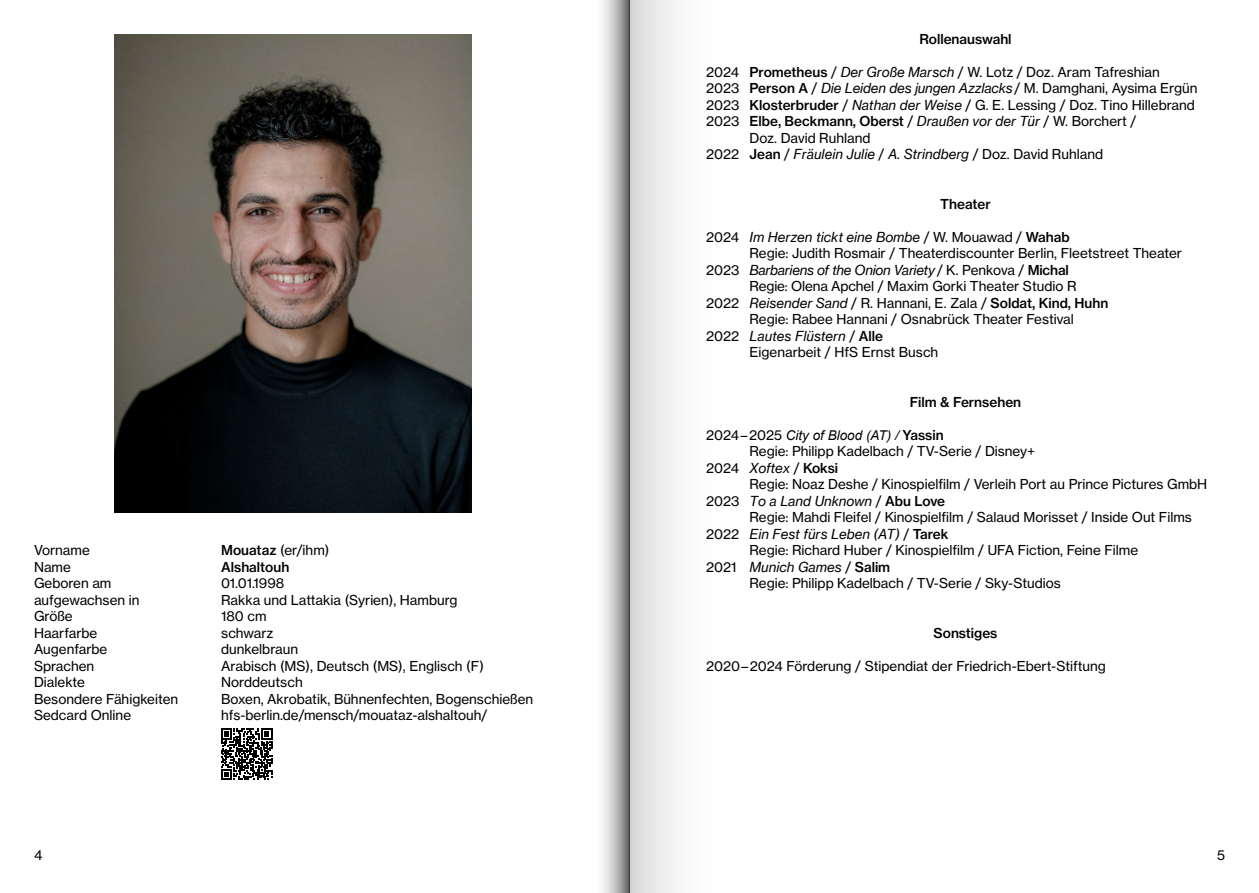
<style>
.page{position:relative;width:1259px;height:893px;background:#fff}
.page>*{position:absolute;margin:0;border:0;box-sizing:border-box;transform-origin:0 0}
.Fließtext_ohne_Tabstopp{font:13.5px/16.5px "Neue Haas Grotesk Text";color:#000}
.Text___Facts{font:13.5px "Neue Haas Grotesk Text";color:#000}
.Fließtext_ohne_Tabstopp-2{font:13.5px "N Haas Grotesk TXW02 56 It";color:#000}
.Fließtext_ohne_Tabstopp-3{font:13.5px "N Haas Grotesk TXW02 56 It";letter-spacing:-.02em;color:#000}
.Fließtext_allgemein{font:500 13.5px "Neue Haas Grotesk Text";color:#000}
.Text___Facts-2{font:500 13.5px "Neue Haas Grotesk Text";color:#000}
.s1{font-weight:500}
.s2{font-family:"N Haas Grotesk TXW02 56 It"}
.s3{font-family:"Neue Haas Grotesk Text"}
.s4{font-family:"Neue Haas Grotesk Text";font-weight:500}
.s5{font-family:"Arial";font-style:italic}
</style>
<div class="page">
<img style="left:115px;top:34px;width:357px;height:479px">
<svg style="left:221px;top:728px;width:51px;height:52px"></svg>
<div style="left:629px;top:0;width:87px;height:893px;background:linear-gradient(to right,#dadada,#fff)"></div>
<svg style="left:602px;top:0;width:27px;height:893px;background:#bfbfbf"></svg>
<p class="Text___Facts" style="left:34px;top:542px;width:57px">Vorname</p>
<p class="Text___Facts" style="left:221px;top:542px;width:110px"><span class="s1">Mouataz</span> (er/ihm)</p>
<p class="Text___Facts" style="left:34px;top:558px;width:38px">Name</p>
<p class="Text___Facts-2" style="left:221px;top:558px;width:70px">Alshaltouh</p>
<p class="Text___Facts" style="left:34px;top:575px;width:79px">Geboren am</p>
<p class="Text___Facts" style="left:221px;top:575px;width:65px">01.01.1998</p>
<p class="Text___Facts" style="left:34px;top:591px;width:107px">aufgewachsen in</p>
<p class="Text___Facts" style="left:221px;top:591px;width:238px">Rakka und Lattakia (Syrien), Hamburg</p>
<p class="Text___Facts" style="left:34px;top:608px;width:40px">Größe</p>
<p class="Text___Facts" style="left:221px;top:608px;width:47px">180 cm</p>
<p class="Text___Facts" style="left:34px;top:624px;width:65px">Haarfarbe</p>
<p class="Text___Facts" style="left:221px;top:624px;width:54px">schwarz</p>
<p class="Text___Facts" style="left:34px;top:641px;width:75px">Augenfarbe</p>
<p class="Text___Facts" style="left:221px;top:641px;width:78px">dunkelbraun</p>
<p class="Text___Facts" style="left:34px;top:657px;width:62px">Sprachen</p>
<p class="Text___Facts" style="left:221px;top:657px;width:264px">Arabisch (MS), Deutsch (MS), Englisch (F)</p>
<p class="Text___Facts" style="left:34px;top:674px;width:52px">Dialekte</p>
<p class="Text___Facts" style="left:221px;top:674px;width:83px">Norddeutsch</p>
<p class="Text___Facts" style="left:34px;top:690px;width:146px">Besondere Fähigkeiten</p>
<p class="Text___Facts" style="left:221px;top:690px;width:313px">Boxen, Akrobatik, Bühnenfechten, Bogenschießen</p>
<p class="Text___Facts" style="left:34px;top:707px;width:99px">Sedcard Online</p>
<p class="Text___Facts" style="left:221px;top:707px;width:268px">hfs-berlin.de/mensch/mouataz-alshaltouh/</p>
<p class="Fließtext_allgemein" style="left:919px;top:30px;width:94px">Rollenauswahl</p>
<p class="Fließtext_ohne_Tabstopp" style="left:706px;top:63px;width:455px">2024 <span class="s1">Prometheus</span> / <span class="s2">Der Große Marsch</span> / W. Lotz / Doz. Aram Tafreshian</p>
<p class="Fließtext_ohne_Tabstopp" style="left:706px;top:80px;width:493px">2023 <span class="s1">Person A</span> / <span class="s2">Die Leiden des jungen Azzlacks</span>/ M. Damghani, Aysima Ergün</p>
<p class="Fließtext_ohne_Tabstopp" style="left:706px;top:96px;width:490px">2023 <span class="s1">Klosterbruder</span> / <span class="s2">Nathan der Weise</span> / G. E. Lessing / Doz. Tino Hillebrand</p>
<p class="Fließtext_ohne_Tabstopp" style="left:749px;top:113px;width:388px;text-indent:-44px">2023 <span class="s1">Elbe, Beckmann, Oberst</span> / <span class="s2">Draußen vor der Tür</span> / W. Borchert /<br>Doz. David Ruhland</p>
<p class="Fließtext_ohne_Tabstopp-2" style="left:706px;top:146px;width:398px"><span class="s3">2022</span> <span class="s4">Jean</span> <span class="s3">/</span> Fräulein Julie <span class="s3">/</span> A. Strindberg <span class="s3">/ Doz. David Ruhland</span></p>
<p class="Fließtext_allgemein" style="left:940px;top:195px;width:52px">Theater</p>
<p class="Fließtext_ohne_Tabstopp" style="left:749px;top:228px;width:434px;text-indent:-44px">2024 <span class="s2">Im Herzen tickt eine Bombe</span> / W. Mouawad / <span class="s1">Wahab<br></span>Regie: Judith Rosmair / Theaterdiscounter Berlin, Fleetstreet Theater</p>
<p class="Fließtext_ohne_Tabstopp-3" style="left:706px;top:261px;width:364px"><span class="s3">2023</span> Barbariens of the Onion Variety <span class="s3">/ K. Penkova /</span> <span class="s4">Michal</span></p>
<p class="Fließtext_ohne_Tabstopp" style="left:749px;top:278px;width:328px">Regie: Olena Apchel / Maxim Gorki Theater Studio R</p>
<p class="Fließtext_ohne_Tabstopp" style="left:706px;top:294px;width:404px">2022 <span class="s2">Reisender Sand</span> / R. Hannani, E. Zala / <span class="s1">Soldat, Kind, Huhn</span></p>
<p class="Fließtext_ohne_Tabstopp" style="left:749px;top:311px;width:326px">Regie: Rabee Hannani / Osnabrück Theater Festival</p>
<p class="Fließtext_ohne_Tabstopp-2" style="left:706px;top:327px;width:179px"><span class="s3">2022</span> Lautes Flüstern <span class="s3">/</span> <span class="s4">Alle</span></p>
<p class="Fließtext_ohne_Tabstopp" style="left:749px;top:344px;width:190px">Eigenarbeit / HfS Ernst Busch</p>
<p class="Fließtext_allgemein" style="left:909px;top:393px;width:113px">Film &amp; Fernsehen</p>
<p class="Fließtext_ohne_Tabstopp" style="left:749px;top:426px;width:287px;text-indent:-43px">2024 –2025 <span class="s5">City of Blood (AT) /</span> <span class="s1">Yassin<br></span>Regie: Philipp Kadelbach / TV-Serie / Disney+</p>
<p class="Fließtext_ohne_Tabstopp" style="left:749px;top:459px;width:459px;text-indent:-43px">2024 <span class="s2">Xoftex</span> / <span class="s1">Koksi<br></span>Regie: Noaz Deshe / Kinospielfilm / Verleih Port au Prince Pictures GmbH</p>
<p class="Fließtext_ohne_Tabstopp" style="left:749px;top:492px;width:444px;text-indent:-43px">2023 <span class="s2">To a Land Unknown</span> / <span class="s1">Abu Love<br></span>Regie: Mahdi Fleifel / Kinospielfilm / Salaud Morisset / Inside Out Films</p>
<p class="Fließtext_ohne_Tabstopp-2" style="left:706px;top:525px;width:244px"><span class="s3">2022</span> Ein Fest fürs Leben (AT) <span class="s3">/</span> <span class="s4">Tarek</span></p>
<p class="Fließtext_ohne_Tabstopp" style="left:749px;top:542px;width:390px">Regie: Richard Huber / Kinospielfilm / UFA Fiction, Feine Filme</p>
<p class="Fließtext_ohne_Tabstopp-2" style="left:706px;top:558px;width:186px"><span class="s3">2021</span> Munich Games <span class="s3">/</span> <span class="s4">Salim</span></p>
<p class="Fließtext_ohne_Tabstopp" style="left:749px;top:575px;width:313px">Regie: Philipp Kadelbach / TV-Serie / Sky-Studios</p>
<p class="Fließtext_allgemein" style="left:933px;top:624px;width:65px">Sonstiges</p>
<p class="Fließtext_ohne_Tabstopp" style="left:706px;top:657px;width:401px">2020 – 2024 Förderung / Stipendiat der Friedrich-Ebert-Stiftung</p>
<p class="Fließtext_ohne_Tabstopp" style="left:34px;top:847px;width:10px">4</p>
<p class="Fließtext_ohne_Tabstopp" style="left:1217px;top:847px;width:9px">5</p>
</div>
